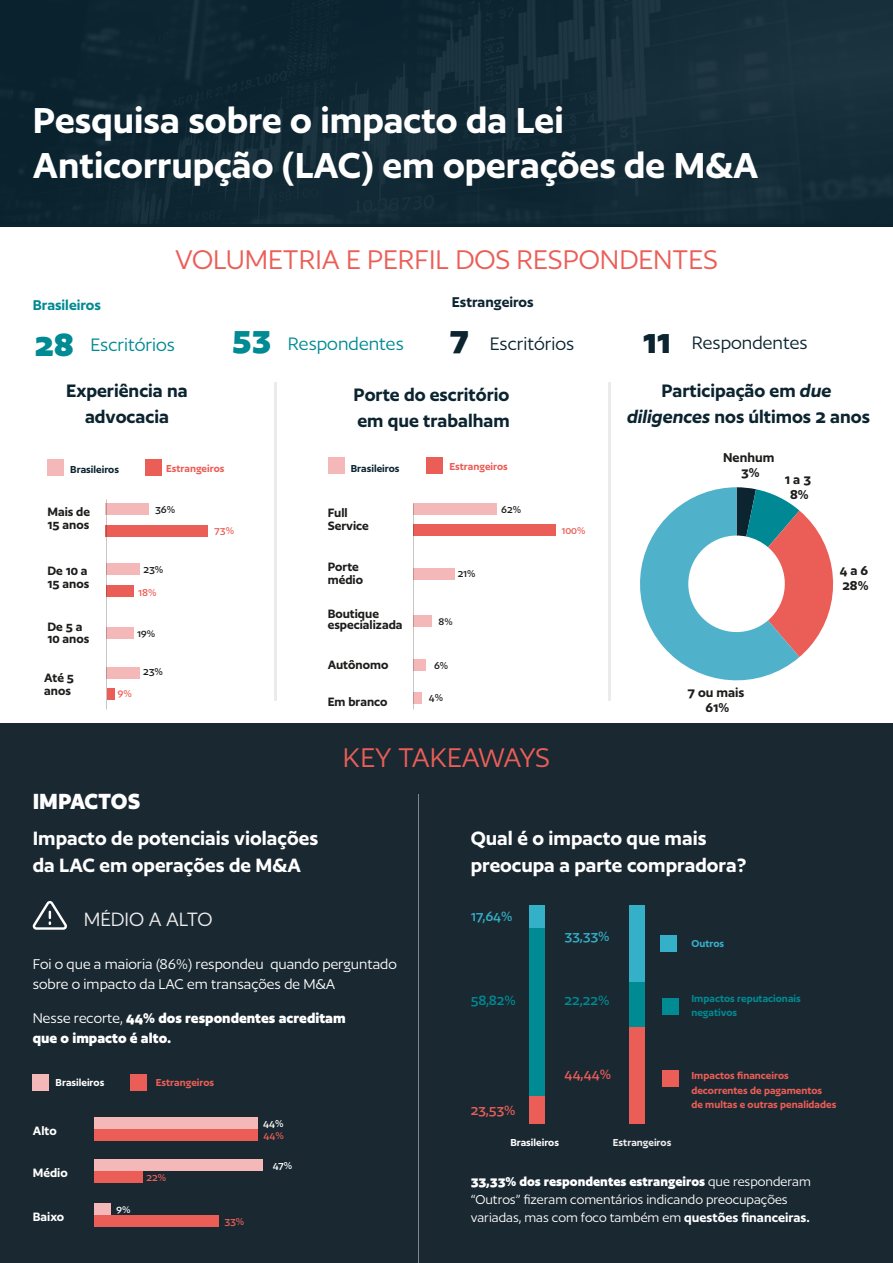
<style>
.page{position:relative;width:893px;height:1263px;background:#fff}
.page>*{position:absolute;margin:0;border:0;box-sizing:border-box;transform-origin:0 0}
.t1{font:600 42px/45px "Author";color:#fff}
.t2{font:31.5px "Author";color:#eb5e57}
.t3{font:700 25.5px "Author";color:#fff}
.t4{font:600 22.5px/27px "Author";color:#fff}
.t5{font:22.5px "Author";color:#ebebeb}
.t6{font:600 21px/25.2px "Author";color:#0b2430;text-align:center}
.t7{font:21px "Author";color:#008a93}
.t8{font:21px "Author";color:#0b2430}
.t9{font:16.5px/19.8px "Author";color:#fff}
.t10{font:600 16.5px "Author";color:#0b2430}
.t11{font:600 16.5px "Author";color:#008a93}
.t12{font:700 16.35px/19.6px "Author";color:#fff}
.t13{font:500 15.75px "Author";letter-spacing:-.015em;color:#35b0c9}
.t14{font:500 15.75px "Author";letter-spacing:-.005em;color:#008a93}
.t15{font:500 15.75px "Author";letter-spacing:-.005em;color:#eb5e57}
.t16{font:15px/18px "Author";color:#fff}
.t17{font:600 15px/15px "Author";color:#1d1d1b;text-align:center}
.t18{font:600 14.1px/12.9px "Author";color:#1d1d1b}
.t19{font:600 14.1px "Author";color:#fff}
.t20{font:600 11.85px/14.1px "Author";color:#eb5e57}
.t21{font:600 11.85px/14.1px "Author";color:#008a93}
.t22{font:600 11.85px "Author";color:#0b2430}
.t23{font:600 11.85px "Author";color:#fff}
.t24{font:500 11.85px "Author";letter-spacing:-.01em;color:#1d1d1b}
.t25{font:600 11.85px "Author";color:#ebebeb}
.t26{font:500 11.85px "Author";color:#eb5e57}
.t27{font:500 11.85px "Author";color:#fff}
.t28{font:600 11.85px "Author";color:#35b0c9}
.t29{font:500 11.55px "Author";color:#eb5e57}
.t30{font:500 11.25px "Author";color:#1d1d1b;scale:1.04 1}
.t31{font:500 11.25px "Author";color:#1d1d1b}
.t32{font:500 11.25px "Author";color:#fff;scale:1.04 1}
.s1{font-weight:700;font-size:37.5px}
.s2{font-weight:700;font-size:37.5px;color:#0b2430}
.s3{color:#0b2430}
.s4{font-style:italic}
.s5{font-weight:400}
.s6{font-weight:700}
.s7{font-weight:600}
</style>
<div class="page">
<img style="left:0;top:0;width:893px;height:224px">
<hr style="left:274px;top:382px;width:3px;height:319px;background:#ebebeb">
<hr style="left:608px;top:382px;width:3px;height:319px;background:#ebebeb">
<div style="left:0;top:723px;width:893px;height:540px;background:#1a2831"></div>
<div style="left:105px;top:503px;width:44px;height:12px;background:#f3b8b7"></div>
<div style="left:106px;top:563px;width:33px;height:12px;background:#f3b8b7"></div>
<div style="left:106px;top:627px;width:28px;height:12px;background:#f3b8b7"></div>
<div style="left:106px;top:667px;width:33px;height:11px;background:#f3b8b7"></div>
<div style="left:107px;top:688px;width:7px;height:12px;background:#eb5e57"></div>
<div style="left:105px;top:525px;width:103px;height:11px;background:#eb5e57"></div>
<div style="left:106px;top:585px;width:28px;height:12px;background:#eb5e57"></div>
<div style="left:47px;top:459px;width:17px;height:16px;background:#f3b8b7"></div>
<div style="left:145px;top:459px;width:17px;height:16px;background:#eb5e57"></div>
<div style="left:413px;top:503px;width:84px;height:12px;background:#f3b8b7"></div>
<div style="left:413px;top:568px;width:41px;height:11px;background:#f3b8b7"></div>
<div style="left:413px;top:615px;width:19px;height:12px;background:#f3b8b7"></div>
<div style="left:413px;top:660px;width:13px;height:11px;background:#f3b8b7"></div>
<div style="left:413px;top:692px;width:9px;height:11px;background:#f3b8b7"></div>
<div style="left:413px;top:525px;width:142px;height:11px;background:#eb5e57"></div>
<svg style="left:640px;top:487px;width:194px;height:194px"></svg>
<div style="left:328px;top:457px;width:16px;height:17px;background:#f3b8b7"></div>
<div style="left:426px;top:457px;width:16px;height:17px;background:#eb5e57"></div>
<svg style="left:33px;top:901px;width:34px;height:29px"></svg>
<div style="left:94px;top:1117px;width:163px;height:12px;background:#f3b8b7"></div>
<div style="left:94px;top:1159px;width:168px;height:12px;background:#f3b8b7"></div>
<div style="left:94px;top:1203px;width:17px;height:12px;background:#f3b8b7"></div>
<div style="left:94px;top:1129px;width:163px;height:12px;background:#eb5e57"></div>
<div style="left:94px;top:1171px;width:49px;height:12px;background:#eb5e57"></div>
<div style="left:94px;top:1215px;width:124px;height:12px;background:#eb5e57"></div>
<div style="left:33px;top:1074px;width:16px;height:17px;background:#f3b8b7"></div>
<div style="left:131px;top:1074px;width:16px;height:17px;background:#eb5e57"></div>
<div style="left:660px;top:935px;width:17px;height:16px;background:#35b0c9"></div>
<div style="left:662px;top:998px;width:17px;height:16px;background:#008a93"></div>
<div style="left:662px;top:1070px;width:17px;height:17px;background:#eb5e57"></div>
<div style="left:529px;top:1096px;width:16px;height:27px;background:#eb5e57"></div>
<div style="left:529px;top:905px;width:16px;height:23px;background:#35b0c9"></div>
<div style="left:529px;top:928px;width:16px;height:168px;background:#008a93"></div>
<div style="left:629px;top:905px;width:16px;height:218px;background:#eb5e57"></div>
<div style="left:629px;top:905px;width:16px;height:77px;background:#35b0c9"></div>
<div style="left:629px;top:982px;width:16px;height:44px;background:#008a93"></div>
<hr style="left:418px;top:794px;width:1px;height:469px;background:#ebebeb">
<h1 class="t1" style="left:33px;top:98px;width:727px">Pesquisa sobre o impacto da Lei<br>Anticorrupção (LAC) em operações de M&amp;A</h1>
<h2 class="t2" style="left:175px;top:244px;width:544px">VOLUMETRIA E PERFIL DOS RESPONDENTES</h2>
<p class="t11" style="left:33px;top:296px;width:70px">Brasileiros</p>
<p class="t10" style="left:452px;top:293px;width:83px">Estrangeiros</p>
<h3 class="t7" style="left:35px;top:334px;width:142px"><span class="s1">28</span> Escritórios</h3>
<h3 class="t7" style="left:232px;top:333px;width:344px"><span class="s1">53</span> Respondentes <span class="s2">7</span> <span class="s3">Escritórios</span></h3>
<h3 class="t8" style="left:643px;top:332px;width:167px"><span class="s1">11</span> Respondentes</h3>
<h3 class="t6" style="left:66px;top:378px;width:123px">Experiência na advocacia</h3>
<h3 class="t6" style="left:353px;top:382px;width:158px;text-align:left">Porte do escritório em que trabalham</h3>
<h3 class="t6" style="left:627px;top:378px;width:244px">Participação em <span class="s4">due diligences</span> nos últimos 2 anos</h3>
<p class="t22" style="left:70px;top:463px;width:50px">Brasileiros</p>
<p class="t20" style="left:166px;top:461px;width:60px">Estrangeiros</p>
<p class="t22" style="left:351px;top:462px;width:50px">Brasileiros</p>
<p class="t20" style="left:450px;top:459px;width:60px">Estrangeiros</p>
<p class="t17" style="left:723px;top:450px;width:53px">Nenhum<br>3%</p>
<p class="t17" style="left:785px;top:471px;width:28px">1 a 3<br>8%</p>
<p class="t18" style="left:47px;top:505px;width:44px">Mais de<br>15 anos</p>
<p class="t24" style="left:155px;top:503px;width:22px">36%</p>
<p class="t18" style="left:47px;top:564px;width:43px">De 10 a<br>15 anos</p>
<p class="t24" style="left:144px;top:563px;width:21px">23%</p>
<p class="t18" style="left:47px;top:621px;width:43px;line-height:11.7px">De 5 a<br>10 anos</p>
<p class="t30" style="left:137px;top:628px;width:19px">19%</p>
<p class="t18" style="left:44px;top:671px;width:31px">Até 5 anos</p>
<p class="t26" style="left:138px;top:586px;width:20px">18%</p>
<p class="t24" style="left:143px;top:665px;width:21px">23%</p>
<p class="t26" style="left:117px;top:688px;width:16px">9%</p>
<p class="t29" style="left:214px;top:525px;width:21px">73%</p>
<p class="t18" style="left:328px;top:506px;width:43px">Full<br>Service</p>
<p class="t18" style="left:328px;top:560px;width:37px">Porte médio</p>
<p class="t24" style="left:458px;top:567px;width:19px">21%</p>
<p class="t18" style="left:328px;top:607px;width:76px;line-height:11.7px">Boutique especializada</p>
<p class="t31" style="left:438px;top:616px;width:16px">8%</p>
<p class="t18" style="left:328px;top:658px;width:62px">Autônomo</p>
<p class="t18" style="left:328px;top:695px;width:61px">Em branco</p>
<p class="t24" style="left:434px;top:659px;width:16px">6%</p>
<p class="t24" style="left:429px;top:692px;width:16px">4%</p>
<p class="t24" style="left:501px;top:503px;width:21px">62%</p>
<p class="t29" style="left:561px;top:525px;width:26px">100%</p>
<p class="t17" style="left:687px;top:685px;width:58px">7 ou mais<br>61%</p>
<p class="t17" style="left:840px;top:563px;width:30px;text-align:left">4 a 6<br>28%</p>
<h2 class="t2" style="left:343px;top:742px;width:209px">KEY TAKEAWAYS</h2>
<h3 class="t3" style="left:33px;top:788px;width:109px">IMPACTOS</h3>
<h3 class="t4" style="left:33px;top:825px;width:287px">Impacto de potenciais violações da LAC em operações de M&amp;A</h3>
<h3 class="t4" style="left:471px;top:825px;width:277px">Qual é o impacto que mais preocupa a parte compradora?</h3>
<h3 class="t5" style="left:84px;top:908px;width:130px">MÉDIO A ALTO</h3>
<p class="t9" style="left:33px;top:954px;width:366px">Foi o que a maioria (86%) respondeu quando perguntado sobre o impacto da LAC em transações de M&amp;A</p>
<p class="t12" style="left:33px;top:1008px;width:315px"><span class="s5">Nesse recorte,</span> 44% dos respondentes acreditam que o impacto é alto.</p>
<p class="t23" style="left:56px;top:1076px;width:50px">Brasileiros</p>
<p class="t20" style="left:156px;top:1075px;width:60px">Estrangeiros</p>
<p class="t19" style="left:33px;top:1123px;width:25px">Alto</p>
<p class="t19" style="left:33px;top:1165px;width:36px">Médio</p>
<p class="t19" style="left:33px;top:1209px;width:33px">Baixo</p>
<p class="t32" style="left:116px;top:1204px;width:15px">9%</p>
<p class="t26" style="left:146px;top:1171px;width:21px">22%</p>
<p class="t26" style="left:224px;top:1215px;width:21px">33%</p>
<p class="t27" style="left:263px;top:1117px;width:22px">44%</p>
<p class="t29" style="left:263px;top:1129px;width:22px">44%</p>
<p class="t27" style="left:273px;top:1159px;width:21px">47%</p>
<p class="t13" style="left:471px;top:909px;width:43px">17,64%</p>
<p class="t14" style="left:471px;top:992px;width:47px">58,82%</p>
<p class="t15" style="left:471px;top:1102px;width:46px">23,53%</p>
<p class="t13" style="left:565px;top:928px;width:46px">33,33%</p>
<p class="t14" style="left:565px;top:992px;width:46px">22,22%</p>
<p class="t15" style="left:565px;top:1066px;width:48px">44,44%</p>
<p class="t23" style="left:510px;top:1136px;width:50px">Brasileiros</p>
<p class="t25" style="left:613px;top:1136px;width:60px">Estrangeiros</p>
<p class="t28" style="left:691px;top:937px;width:34px">Outros</p>
<p class="t21" style="left:691px;top:991px;width:111px">Impactos reputacionais negativos</p>
<p class="t20" style="left:691px;top:1068px;width:146px">Impactos financeiros decorrentes de pagamentos de multas e outras penalidades</p>
<p class="t16" style="left:471px;top:1172px;width:342px"><span class="s6">33,33% dos respondentes estrangeiros</span> que responderam “Outros” fizeram comentários indicando preocupações variadas, mas com foco também em <span class="s7">questões financeiras.</span></p>
</div>
